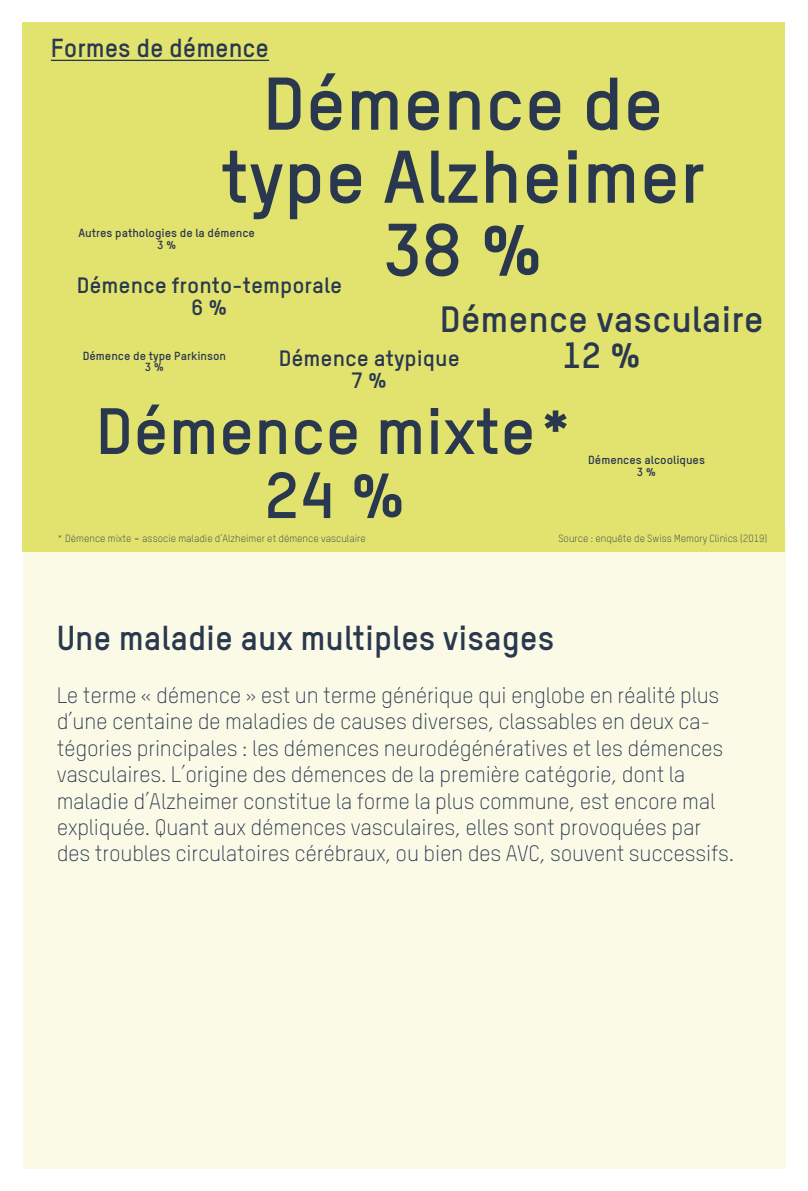
<style>
.page{position:relative;width:808px;height:1191px;background:#fff}
.page>*{position:absolute;margin:0;border:0;box-sizing:border-box;transform-origin:0 0}
.t1{font:700 73px/73px "TSTAR";color:#2a384f;text-align:center;scale:1.06 1}
.t2{font:700 64px/64px "TSTAR";color:#2a384f;text-align:center;scale:1.06 1}
.t3{font:700 35.8px "TSTAR";color:#2a384f;scale:1.06 1}
.Titel{font:700 34px "TSTAR";color:#2a384f}
.t4{font:700 25.6px "TSTAR";color:#2a384f}
.Lead_Copy{font:300 22px/26.4px "TSTAR";letter-spacing:-.01em;color:#2a384f}
.t5{font:700 21.8px/21.8px "TSTAR";color:#2a384f;text-align:center;scale:1.06 1}
.t6{font:700 11.6px/11.6px "TSTAR";color:#2a384f;text-align:center;scale:1.06 1}
.t7{font:300 10.2px "TSTAR";color:#2a384f}
</style>
<div class="page">
<div style="left:23px;top:531px;width:762px;height:637px;background:#fafae7"></div>
<div style="left:23px;top:23px;width:762px;height:529px;background:#e2e36e"></div>
<hr style="left:51px;top:60px;width:218px;height:1px;background:#2a384f">
<p class="t4" style="left:51px;top:32px;width:220px">Formes de démence</p>
<p class="t1" style="left:221px;top:65px;width:458px">Démence de type Alzheimer<br>38 %</p>
<p class="t6" style="left:78px;top:227px;width:168px">Autres pathologies de la démence<br>3 %</p>
<p class="t5" style="left:77px;top:274px;width:252px">Démence fronto-temporale<br>6 %</p>
<p class="t3" style="left:440px;top:297px;width:307px">Démence vasculaire</p>
<p class="t5" style="left:279px;top:347px;width:172px">Démence atypique</p>
<p class="t3" style="left:562px;top:333px;width:76px">12 %</p>
<p class="t5" style="left:351px;top:368px;width:36px">7 %</p>
<p class="t6" style="left:83px;top:349px;width:137px">Démence de type Parkinson<br>3 %</p>
<p class="t2" style="left:96px;top:397px;width:454px">Démence mixte*<br>24 %</p>
<p class="t6" style="left:588px;top:454px;width:112px">Démences alcooliques<br>3 %</p>
<p class="t7" style="left:57px;top:532px;width:310px">* Démence mixte = associe maladie d’Alzheimer et démence vasculaire</p>
<p class="t7" style="left:558px;top:532px;width:210px">Source : enquête de Swiss Memory Clinics (2019)</p>
<p class="Titel" style="left:57px;top:616px;width:499px">Une maladie aux multiples visages</p>
<p class="Lead_Copy" style="left:57px;top:682px;width:679px">Le terme « démence » est un terme générique qui englobe en réalité plus d’une centaine de maladies de causes diverses, classables en deux ca&shy;tégories principales : les démences neurodégénératives et les démences vasculaires. L’origine des démences de la première catégorie, dont la maladie d’Alzheimer constitue la forme la plus commune, est encore mal expliquée. Quant aux démences vasculaires, elles sont provoquées par des troubles circulatoires cérébraux, ou bien des AVC, souvent successifs.</p>
</div>
